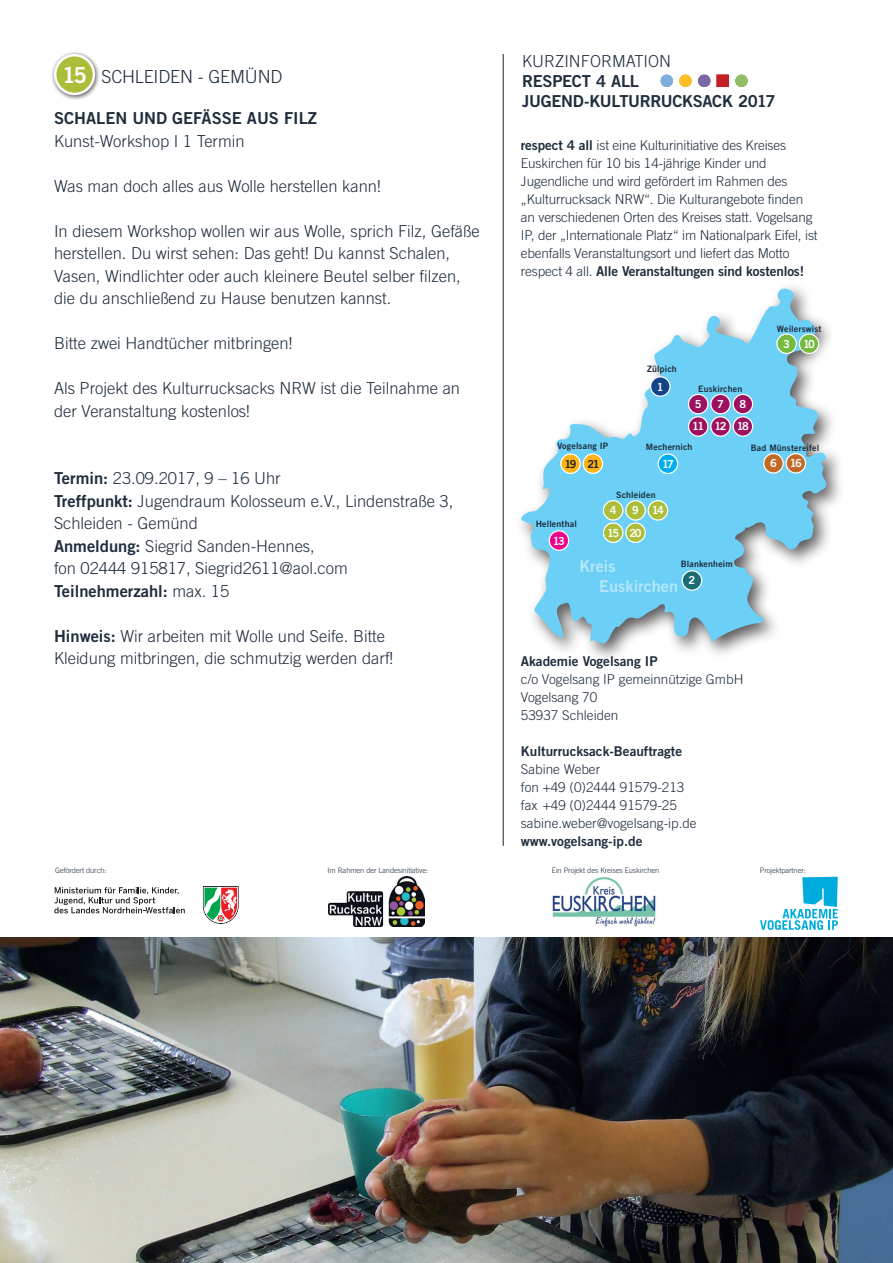
<style>
.page{position:relative;width:893px;height:1263px;background:#fff}
.page>*{position:absolute;margin:0;border:0;box-sizing:border-box;transform-origin:0 0}
.t1{font:300 18px "Trade Gothic LT Std";letter-spacing:-.01em;color:#1f2d3d}
.t2{font:300 16.5px/22.5px "Trade Gothic LT Std";color:#1f2d3d}
.t3{font:16.5px "Trade Gothic LT Std Bd 2";color:#1f2d3d}
.t4{font:16.5px/19.8px "Trade Gothic LT Std Bd 2";letter-spacing:-.02em;color:#1f2d3d}
.t5{font:16.35px/19.6px "Trade Gothic LT Std Bd 2";color:#fff}
.t6{font:300 13.5px/18px "Trade Gothic LT Std";letter-spacing:-.01em;color:#1f2d3d}
.t7{font:13.5px "Trade Gothic LT Std Bd 2";color:#1f2d3d}
.t8{font:11.1px "Trade Gothic LT Std Bd 2";letter-spacing:-.14em;color:#fff}
.t9{font:11.1px "Trade Gothic LT Std Bd 2";color:#231f20}
.t10{font:8.85px "Trade Gothic LT Std Bd 2";letter-spacing:.015em;color:#1f2d3d}
.t11{font:300 7.5px "Trade Gothic LT Std";letter-spacing:-.01em;color:#1f2d3d}
.s1{font-family:"Trade Gothic LT Std Bd 2";font-weight:400;font-size:22.2px;color:#fff}
.s2{font-family:"Trade Gothic LT Std Bd 2";font-weight:400}
.s3{font-family:"Trade Gothic LT Std";font-weight:300}
</style>
<div class="page">
<svg style="left:660px;top:74px;width:88px;height:14px"></svg>
<img style="left:328px;top:877px;width:96px;height:49px">
<svg style="left:54px;top:887px;width:131px;height:26px"></svg>
<svg style="left:203px;top:886px;width:36px;height:38px"></svg>
<img style="left:552px;top:877px;width:104px;height:50px">
<hr style="left:503px;top:54px;width:1px;height:792px;background:#231f20">
<div style="left:514px;top:281px;width:332px;height:382px;background:#231f20;opacity:.75"></div>
<svg style="left:521px;top:284px;width:307px;height:361px;fill:#6bcff6"></svg>
<div style="left:651px;top:377px;width:19px;height:19px;background:#15438a;border-radius:50%"></div>
<div style="left:650px;top:376px;width:21px;height:21px;border:1px solid #fff;border-radius:50%"></div>
<div style="left:777px;top:334px;width:19px;height:19px;background:#77ba40;border-radius:50%"></div>
<div style="left:776px;top:333px;width:21px;height:21px;border:1px solid #fff;border-radius:50%"></div>
<div style="left:658px;top:454px;width:20px;height:19px;background:#00aeef;border-radius:50%"></div>
<div style="left:658px;top:453px;width:20px;height:21px;border:1px solid #fff;border-radius:50%"></div>
<svg style="left:764px;top:454px;width:19px;height:19px"></svg>
<div style="left:763px;top:453px;width:21px;height:21px;border:1px solid #fff;border-radius:50%"></div>
<div style="left:770px;top:459px;width:7px;height:8px;background:#c16a27"></div>
<div style="left:682px;top:571px;width:20px;height:19px;background:#1a6d73;border-radius:50%"></div>
<div style="left:682px;top:570px;width:20px;height:21px;border:1px solid #fff;border-radius:50%"></div>
<div style="left:799px;top:334px;width:20px;height:19px;background:#77ba40;border-radius:50%"></div>
<div style="left:799px;top:333px;width:20px;height:21px;border:1px solid #fff;border-radius:50%"></div>
<div style="left:603px;top:501px;width:20px;height:19px;background:#acbe39;border-radius:50%"></div>
<div style="left:603px;top:500px;width:20px;height:21px;border:1px solid #fff;border-radius:50%"></div>
<div style="left:626px;top:501px;width:19px;height:19px;background:#acbe39;border-radius:50%"></div>
<div style="left:625px;top:500px;width:21px;height:21px;border:1px solid #fff;border-radius:50%"></div>
<svg style="left:648px;top:501px;width:20px;height:19px"></svg>
<div style="left:648px;top:500px;width:20px;height:21px;border:1px solid #fff;border-radius:50%"></div>
<div style="left:652px;top:506px;width:12px;height:8px;background:#acbe39"></div>
<div style="left:688px;top:394px;width:20px;height:20px;background:#9d115e;border-radius:50%"></div>
<div style="left:688px;top:394px;width:20px;height:20px;border:1px solid #fff;border-radius:50%"></div>
<div style="left:711px;top:394px;width:19px;height:20px;background:#9d115e;border-radius:50%"></div>
<div style="left:710px;top:394px;width:21px;height:20px;border:1px solid #fff;border-radius:50%"></div>
<div style="left:733px;top:394px;width:20px;height:20px;background:#9d115e;border-radius:50%"></div>
<div style="left:733px;top:394px;width:20px;height:20px;border:1px solid #fff;border-radius:50%"></div>
<div style="left:786px;top:454px;width:19px;height:19px;background:#c16a27;border-radius:50%"></div>
<div style="left:785px;top:453px;width:21px;height:21px;border:1px solid #fff;border-radius:50%"></div>
<svg style="left:603px;top:523px;width:20px;height:19px"></svg>
<div style="left:603px;top:522px;width:20px;height:21px;border:1px solid #fff;border-radius:50%"></div>
<div style="left:607px;top:529px;width:12px;height:8px;background:#acbe39"></div>
<svg style="left:626px;top:523px;width:19px;height:19px"></svg>
<div style="left:625px;top:522px;width:21px;height:21px;border:1px solid #fff;border-radius:50%"></div>
<div style="left:629px;top:529px;width:13px;height:8px;background:#acbe39"></div>
<div style="left:688px;top:417px;width:20px;height:19px;background:#9d115e;border-radius:50%"></div>
<div style="left:688px;top:416px;width:20px;height:21px;border:1px solid #fff;border-radius:50%"></div>
<div style="left:711px;top:417px;width:19px;height:19px;background:#9d115e;border-radius:50%"></div>
<div style="left:710px;top:416px;width:21px;height:21px;border:1px solid #fff;border-radius:50%"></div>
<svg style="left:561px;top:454px;width:19px;height:19px"></svg>
<div style="left:560px;top:453px;width:21px;height:21px;border:1px solid #fff;border-radius:50%"></div>
<svg style="left:583px;top:454px;width:20px;height:19px"></svg>
<div style="left:583px;top:453px;width:20px;height:21px;border:1px solid #fff;border-radius:50%"></div>
<div style="left:565px;top:460px;width:12px;height:8px;background:#fbb316"></div>
<div style="left:587px;top:460px;width:12px;height:8px;background:#fbb316"></div>
<div style="left:733px;top:417px;width:20px;height:19px;background:#9d115e;border-radius:50%"></div>
<div style="left:733px;top:416px;width:20px;height:21px;border:1px solid #fff;border-radius:50%"></div>
<div style="left:549px;top:531px;width:20px;height:19px;background:#ed028c;border-radius:50%"></div>
<div style="left:549px;top:530px;width:20px;height:21px;border:1px solid #fff;border-radius:50%"></div>
<svg style="left:760px;top:877px;width:78px;height:53px"></svg>
<img style="left:0;top:938px;width:893px;height:325px">
<div style="left:51px;top:51px;width:49px;height:49px;background:#231f20;opacity:.75"></div>
<div style="left:55px;top:55px;width:39px;height:39px;background:#acbe39;border-radius:50%"></div>
<div style="left:54px;top:54px;width:41px;height:41px;border:2px solid #fff;border-radius:50%"></div>
<p class="t1" style="left:62px;top:66px;width:71px"><span class="s1">15</span> Schleiden</p>
<p class="t1" style="left:198px;top:66px;width:72px">- Gemünd</p>
<p class="t3" style="left:54px;top:108px;width:265px">SCHALEN UND GEFÄSSE AUS FILZ</p>
<p class="t2" style="left:54px;top:129px;width:192px">Kunst-Workshop I 1 Termin</p>
<p class="t2" style="left:54px;top:174px;width:328px">Was man doch alles aus Wolle herstellen kann!</p>
<p class="t2" style="left:54px;top:219px;width:427px">In diesem Workshop wollen wir aus Wolle, sprich Filz, Gefäße herstellen. Du wirst sehen: Das geht! Du kannst Schalen, Vasen, Windlichter oder auch kleinere Beutel selber filzen, die du anschließend zu Hause benutzen kannst.</p>
<p class="t2" style="left:54px;top:332px;width:240px">Bitte zwei Handtücher mitbringen!</p>
<p class="t2" style="left:54px;top:377px;width:408px">Als Projekt des Kulturrucksacks NRW ist die Teilnahme an der Veranstaltung kostenlos!</p>
<p class="t2" style="left:54px;top:467px;width:401px"><span class="s2">Termin:</span> 23.09.2017, 9 – 16 Uhr<br><span class="s2">Treffpunkt:</span> Jugendraum Kolosseum e.V., Lindenstraße 3, Schleiden - Gemünd<br><span class="s2">Anmeldung:</span> Siegrid Sanden-Hennes,<br>fon 02444 915817, Siegrid2611@aol.com</p>
<p class="t3" style="left:54px;top:580px;width:177px">Teilnehmerzahl: <span class="s3">max. 15</span></p>
<p class="t2" style="left:54px;top:624px;width:341px"><span class="s2">Hinweis:</span> Wir arbeiten mit Wolle und Seife. Bitte<br>Kleidung mitbringen, die schmutzig werden darf!</p>
<p class="t2" style="left:522px;top:50px;width:150px">Kurzinformation</p>
<p class="t4" style="left:522px;top:71px;width:150px">RESPECT 4 ALL<br>JUGEND-KULTURRucksack</p>
<p class="t3" style="left:738px;top:91px;width:39px">2017</p>
<p class="t6" style="left:521px;top:136px;width:298px"><span class="s2">respect 4 all</span> ist eine Kulturinitiative des Kreises Euskirchen für 10 bis 14-jährige Kinder und Jugendliche und wird gefördert im Rahmen des „Kulturrucksack NRW“. Die Kulturangebote finden an verschiedenen Orten des Kreises statt. Vogelsang IP, der „Internationale Platz“ im Nationalpark Eifel, ist ebenfalls Veranstaltungsort und liefert das Motto</p>
<p class="t7" style="left:521px;top:263px;width:285px"><span class="s3">respect 4 all.</span> Alle Veranstaltungen sind kostenlos!</p>
<p class="t10" style="left:777px;top:323px;width:46px">Weilerswist</p>
<p class="t10" style="left:557px;top:441px;width:52px">Vogelsang IP</p>
<p class="t9" style="left:565px;top:457px;width:36px">19 21</p>
<p class="t10" style="left:647px;top:364px;width:31px">Zülpich</p>
<p class="t8" style="left:657px;top:380px;width:8px">1</p>
<p class="t10" style="left:698px;top:383px;width:46px">Euskirchen</p>
<p class="t8" style="left:695px;top:397px;width:8px">5</p>
<p class="t8" style="left:717px;top:397px;width:8px">7</p>
<p class="t8" style="left:739px;top:397px;width:8px">8</p>
<p class="t8" style="left:692px;top:420px;width:14px">11</p>
<p class="t8" style="left:714px;top:420px;width:14px">12</p>
<p class="t8" style="left:737px;top:420px;width:14px">18</p>
<p class="t8" style="left:783px;top:337px;width:8px">3</p>
<p class="t8" style="left:803px;top:337px;width:13px">10</p>
<p class="t10" style="left:646px;top:442px;width:48px">Mechernich</p>
<p class="t8" style="left:662px;top:457px;width:14px">17</p>
<p class="t10" style="left:751px;top:442px;width:70px">Bad Münstereifel</p>
<p class="t8" style="left:770px;top:456px;width:8px">6</p>
<p class="t8" style="left:790px;top:456px;width:14px">16</p>
<p class="t10" style="left:616px;top:489px;width:41px">Schleiden</p>
<p class="t10" style="left:536px;top:518px;width:43px">Hellenthal</p>
<p class="t8" style="left:553px;top:534px;width:14px">13</p>
<p class="t8" style="left:610px;top:503px;width:8px">4</p>
<p class="t8" style="left:652px;top:503px;width:14px">14</p>
<p class="t8" style="left:632px;top:503px;width:8px">9</p>
<p class="t8" style="left:607px;top:526px;width:36px">15 20</p>
<p class="t5" style="left:599px;top:556px;width:80px;text-indent:-20px">Kreis<br>Euskirchen</p>
<p class="t10" style="left:681px;top:559px;width:53px">Blankenheim</p>
<p class="t8" style="left:689px;top:574px;width:8px">2</p>
<p class="t7" style="left:521px;top:652px;width:138px">Akademie Vogelsang IP</p>
<p class="t6" style="left:521px;top:670px;width:224px">c/o Vogelsang IP gemeinnützige GmbH<br>Vogelsang 70<br>53937 Schleiden</p>
<p class="t7" style="left:521px;top:742px;width:163px">Kulturrucksack-Beauftragte</p>
<p class="t6" style="left:521px;top:760px;width:177px">Sabine Weber<br>fon +49 (0)2444 91579-213 fax +49 (0)2444 91579-25 sabine.weber@vogelsang-ip.de</p>
<p class="t7" style="left:521px;top:832px;width:123px">www.vogelsang-ip.de</p>
<p class="t11" style="left:55px;top:865px;width:53px">Gefördert durch:</p>
<p class="t11" style="left:328px;top:865px;width:102px">Im Rahmen der Landesinitiative:</p>
<p class="t11" style="left:552px;top:865px;width:109px">Ein Projekt des Kreises Euskirchen</p>
<p class="t11" style="left:760px;top:865px;width:48px">Projektpartner:</p>
</div>
